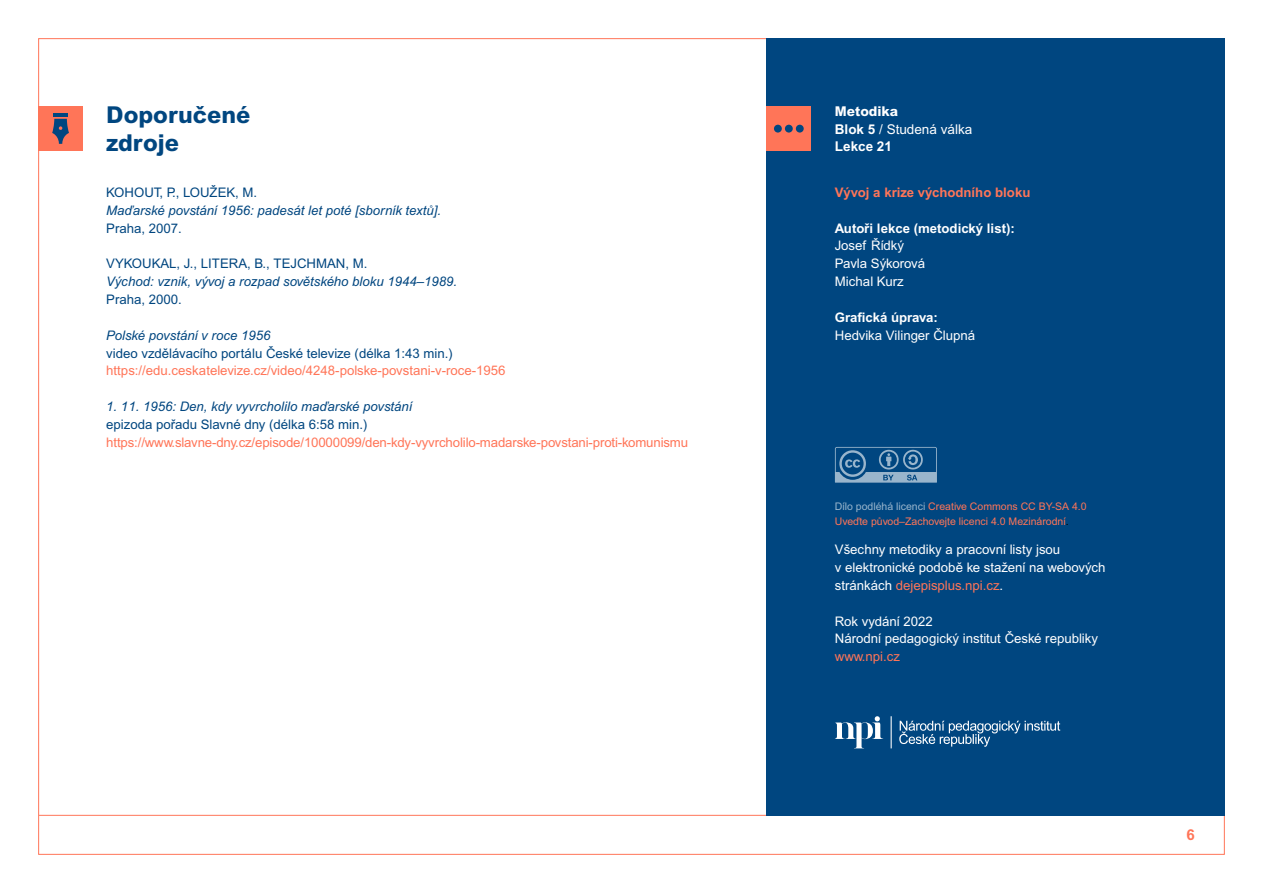
<style>
.page{position:relative;width:1263px;height:893px;background:#fff}
.page>*{position:absolute;margin:0;border:0;box-sizing:border-box;transform-origin:0 0}
.t1{font:800 23.25px/27.9px "Arial MT Pro";color:#004680}
.t2{font:700 15px "Arial MT Pro";color:#ff7558}
.t3{font:13.5px/17.4px "Arial MT Pro";color:#fff}
.t4{font:13.2px/17.9px "Arial MT Pro";color:#fff}
.t5{font:13.2px "Arial MT Pro";letter-spacing:-.01em;color:#ff7558}
.t6{font:italic 13.2px "Arial MT Pro";color:#004680}
.t7{font:13.2px "Arial MT Pro";color:#004680}
.t8{font:700 13.2px "Arial MT Pro";color:#fff}
.t9{font:700 13.2px "Arial MT Pro";color:#ff7558}
.t10{font:10.5px/15px "Arial MT Pro";color:#ff7558}
.s1{font-weight:800}
.s2{font-weight:700}
.s3{color:#99b5cc}
.s4{color:#000}
.s5{color:#ff7558}
</style>
<div class="page">
<hr style="left:39px;top:815px;width:1186px;height:1px;background:#ff7558">
<div style="left:766px;top:38px;width:459px;height:778px;background:#004680"></div>
<div style="left:766px;top:106px;width:45px;height:45px;background:#ff7558"></div>
<div style="left:774px;top:125px;width:8px;height:8px;background:#004680;border-radius:50%"></div>
<div style="left:785px;top:125px;width:8px;height:8px;background:#004680;border-radius:50%"></div>
<div style="left:796px;top:125px;width:8px;height:8px;background:#004680;border-radius:50%"></div>
<svg style="left:835px;top:447px;width:102px;height:36px"></svg>
<svg style="left:835px;top:716px;width:225px;height:32px"></svg>
<div style="left:38px;top:106px;width:45px;height:45px;background:#ff7558"></div>
<svg style="left:52px;top:119px;width:17px;height:25px"></svg>
<hr style="left:53px;top:113px;width:15px;height:4px;background:#004680">
<h1 class="t1" style="left:106px;top:101px;width:146px">Doporučené zdroje</h1>
<p class="t7" style="left:106px;top:185px;width:11px">KOHOUT</p>
<p class="t7" style="left:160px;top:185px;width:33px">, P., LOU</p>
<p class="t7" style="left:210px;top:185px;width:49px">ŽEK, M.</p>
<p class="t6" style="left:106px;top:202px;width:336px">Maďarské povstání 1956: padesát let poté [sborník textů].</p>
<p class="t7" style="left:106px;top:220px;width:77px">Praha, 2007.</p>
<p class="t7" style="left:106px;top:256px;width:10px">VYKOUKAL</p>
<p class="t7" style="left:177px;top:256px;width:32px">, J., LITE</p>
<p class="t7" style="left:229px;top:256px;width:140px">RA, B., TEJCH MAN , M.</p>
<p class="t6" style="left:106px;top:274px;width:352px">Východ: vznik, vývoj a rozpad sovětského bloku 1944–1989.</p>
<p class="t7" style="left:106px;top:292px;width:77px">Praha, 2000.</p>
<p class="t6" style="left:106px;top:327px;width:166px">Polské povstání v roce 1956</p>
<p class="t7" style="left:106px;top:345px;width:348px">video vzdělávacího portálu České televize (délka 1:43 min.)</p>
<p class="t5" style="left:106px;top:363px;width:401px">https://edu.ceskatelevize.cz/video/4248-polske-povstani-v-roce-1956</p>
<p class="t6" style="left:106px;top:399px;width:307px">1. 11. 1956: Den, kdy vyvrcholilo maďarské povstání</p>
<p class="t7" style="left:106px;top:417px;width:263px">epizoda pořadu Slavné dny (délka 6:58 min.)</p>
<p class="t5" style="left:106px;top:435px;width:583px">https://www.slavne-dny.cz/episode/10000099/den-kdy-vyvrcholilo-madarske-povstani-proti-komunismu</p>
<p class="t3" style="left:835px;top:103px;width:139px"><span class="s1">Metodika<br></span><span class="s2">Blok 5</span> / Studená válka<br><span class="s2">Lekce 21</span></p>
<p class="t9" style="left:835px;top:184px;width:197px">Vývoj a krize východního bloku</p>
<p class="t8" style="left:835px;top:220px;width:181px">Autoři lekce (metodický list):</p>
<p class="t4" style="left:835px;top:238px;width:92px">Josef Řídký<br>Pavla Sýkorová<br>Michal Kurz</p>
<p class="t8" style="left:835px;top:309px;width:104px">Grafická úprava:</p>
<p class="t4" style="left:835px;top:327px;width:142px">Hedvika Vilinger Člupná</p>
<p class="t10" style="left:835px;top:499px;width:253px"><span class="s3">Dílo podléhá licenci</span> Creative Commons CC BY-SA 4.0<br>Uveďte původ–Zachovejte licenci 4.0 Mezinárodní<span class="s4">.</span></p>
<p class="t4" style="left:835px;top:541px;width:272px">Všechny metodiky a pracovní listy jsou<br>v elektronické podobě ke stažení na webových stránkách <span class="s5">dejepisplus.npi.cz</span>.</p>
<p class="t4" style="left:835px;top:613px;width:265px">Rok vydání 2022<br>N árodní pedagogický institut České republiky</p>
<p class="t5" style="left:835px;top:649px;width:67px">www.npi.cz</p>
<p class="t2" style="left:1186px;top:826px;width:10px">6</p>
</div>
